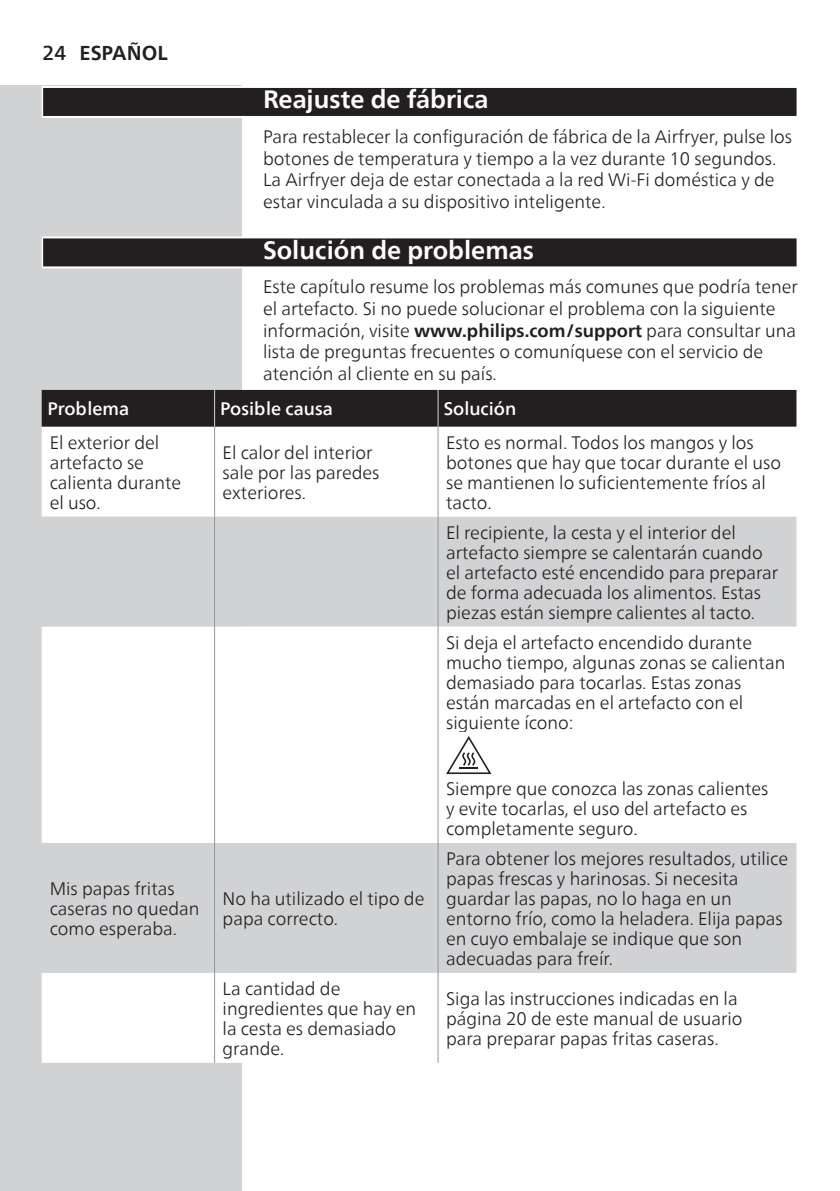
<style>
.page{position:relative;width:840px;height:1191px;background:#fff}
.page>*{position:absolute;margin:0;border:0;box-sizing:border-box;transform-origin:0 0}
.t1{font:700 25px "Neue Frutiger World";color:#fff}
.t2{font:700 20px "Neue Frutiger World";color:#231f20}
.t3{font:300 18px/20px "Neue Frutiger World";color:#231f20}
.t4{font:500 18px "Neue Frutiger World";color:#fff}
.s1{font-weight:500}
.s2{font-weight:700}
</style>
<div class="page">
<div style="left:0;top:85px;width:241px;height:1106px;background:#d1d2d4"></div>
<div style="left:42px;top:86px;width:755px;height:32px;background:#fff"></div>
<div style="left:43px;top:88px;width:753px;height:28px;background:#231f20"></div>
<div style="left:42px;top:236px;width:755px;height:32px;background:linear-gradient(to right,#9e9c9d,#9e9c9d)"></div>
<div style="left:43px;top:238px;width:753px;height:28px;background:#231f20"></div>
<div style="left:42px;top:390px;width:754px;height:37px;background:#231f20"></div>
<svg style="left:42px;top:427px;width:754px;height:90px"></svg>
<div style="left:241px;top:517px;width:555px;height:109px;background:#d1d2d4"></div>
<svg style="left:42px;top:626px;width:754px;height:436px"></svg>
<hr style="left:214px;top:390px;width:1px;height:37px;background:#d1d2d4">
<hr style="left:437px;top:390px;width:1px;height:37px;background:#d1d2d4">
<hr style="left:214px;top:427px;width:1px;height:90px;background:#939598">
<hr style="left:214px;top:517px;width:1px;height:109px;background:#939598">
<hr style="left:214px;top:626px;width:1px;height:217px;background:#939598">
<hr style="left:437px;top:427px;width:1px;height:90px;background:#939598">
<hr style="left:437px;top:517px;width:1px;height:109px;background:#939598">
<hr style="left:437px;top:626px;width:1px;height:217px;background:#939598">
<hr style="left:214px;top:843px;width:1px;height:130px;background:#939598">
<hr style="left:437px;top:843px;width:1px;height:130px;background:#939598">
<hr style="left:214px;top:973px;width:1px;height:89px;background:#939598">
<hr style="left:437px;top:973px;width:1px;height:89px;background:#939598">
<div style="left:446px;top:732px;width:45px;height:45px;background:#fff"></div>
<svg style="left:446px;top:736px;width:45px;height:38px"></svg>
<p class="t2" style="left:43px;top:35px;width:127px"><span class="s1">24</span> ESPAÑOL</p>
<h1 class="t1" style="left:263px;top:77px;width:227px">Reajuste de fábrica</h1>
<p class="t3" style="left:263px;top:126px;width:530px;line-height:21.6px">Para restablecer la configuración de fábrica de la Airfryer, pulse los botones de temperatura y tiempo a la vez durante 10 segundos.<br>La Airfryer deja de estar conectada a la red Wi-Fi doméstica y de estar vinculada a su dispositivo inteligente.</p>
<h1 class="t1" style="left:263px;top:228px;width:272px">Solución de problemas</h1>
<p class="t3" style="left:263px;top:276px;width:536px;line-height:21.6px">Este capítulo resume los problemas más comunes que podría tener el artefacto. Si no puede solucionar el problema con la siguiente información, visite <span class="s2">www.philips.com/support</span> para consultar una lista de preguntas frecuentes o comuníquese con el servicio de atención al cliente en su país.</p>
<p class="t4" style="left:47px;top:394px;width:83px">Problema</p>
<p class="t4" style="left:220px;top:394px;width:114px">Posible causa</p>
<p class="t4" style="left:443px;top:394px;width:74px">Solución</p>
<p class="t3" style="left:50px;top:432px;width:133px">El exterior del artefacto se calienta durante el uso.</p>
<p class="t3" style="left:222px;top:442px;width:158px">El calor del interior sale por las paredes exteriores.</p>
<p class="t3" style="left:446px;top:432px;width:336px">Esto es normal. Todos los mangos y los botones que hay que tocar durante el uso se mantienen lo suficientemente fríos al tacto.</p>
<p class="t3" style="left:446px;top:522px;width:333px">El recipiente, la cesta y el interior del artefacto siempre se calentarán cuando el artefacto esté encendido para preparar de forma adecuada los alimentos. Estas piezas están siempre calientes al tacto.</p>
<p class="t3" style="left:446px;top:632px;width:340px">Si deja el artefacto encendido durante mucho tiempo, algunas zonas se calientan demasiado para tocarlas. Estas zonas están marcadas en el artefacto con el siguiente ícono:</p>
<p class="t3" style="left:50px;top:878px;width:151px">Mis papas fritas caseras no quedan como esperaba.</p>
<p class="t3" style="left:222px;top:888px;width:203px">No ha utilizado el tipo de papa correcto.</p>
<p class="t3" style="left:446px;top:778px;width:324px">Siempre que conozca las zonas calientes y evite tocarlas, el uso del artefacto es completamente seguro.</p>
<p class="t3" style="left:446px;top:848px;width:343px">Para obtener los mejores resultados, utilice papas frescas y harinosas. Si necesita guardar las papas, no lo haga en un entorno frío, como la heladera. Elija papas en cuyo embalaje se indique que son adecuadas para freír.</p>
<p class="t3" style="left:222px;top:978px;width:195px">La cantidad de ingredientes que hay en la cesta es demasiado grande.</p>
<p class="t3" style="left:446px;top:988px;width:298px">Siga las instrucciones indicadas en la página 20 de este manual de usuario para preparar papas fritas caseras.</p>
</div>
